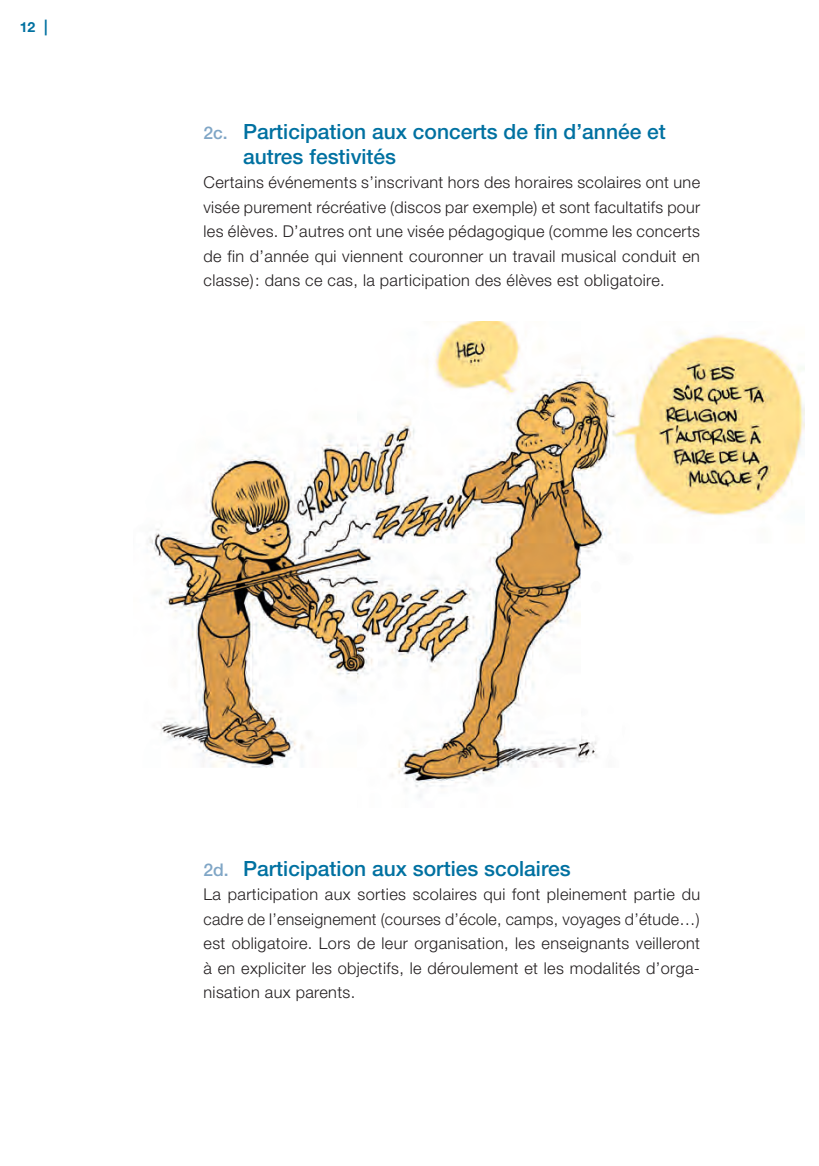
<style>
.page{position:relative;width:819px;height:1166px;background:#fff}
.page>*{position:absolute;margin:0;border:0;box-sizing:border-box;transform-origin:0 0}
.t1{font:500 21px/24.5px "Helvetica Neue LT Std";color:#0071a1}
.t2{font:300 16.28px/24.5px "Helvetica Neue LT Std";letter-spacing:.025em;color:#231f20;text-align:justify}
.t3{font:700 14px "Helvetica Neue LT Std";color:#0071a1}
.s1{font-size:15.75px}
.s2{font-size:17.5px;color:#80a6c6}
</style>
<div class="page">
<img style="left:147px;top:321px;width:658px;height:476px">
<p class="t3" style="left:20px;top:19px;width:29px">12 <span class="s1">|</span></p>
<p class="t1" style="left:243px;top:119px;width:424px;text-indent:-40px"><span class="s2">2c.</span> Participation aux concerts de fin d’année et autres festivités</p>
<p class="t2" style="left:203px;top:170px;width:498px">Certains événements s’inscrivant hors des horaires scolaires ont une visée purement récréative (discos par exemple) et sont facultatifs pour les élèves. D’autres ont une visée pédagogique (comme les concerts de fin d’année qui viennent couronner un travail musical conduit en classe): dans ce cas, la participation des élèves est obligatoire.</p>
<p class="t1" style="left:203px;top:856px;width:368px"><span class="s2">2d.</span> Participation aux sorties scolaires</p>
<p class="t2" style="left:203px;top:882px;width:498px">La participation aux sorties scolaires qui font pleinement partie du cadre de l’enseignement (courses d’école, camps, voyages d’étude…) est obligatoire. Lors de leur organisation, les enseignants veilleront à en expliciter les objectifs, le déroulement et les modalités d’orga&shy;nisation aux parents.</p>
</div>
